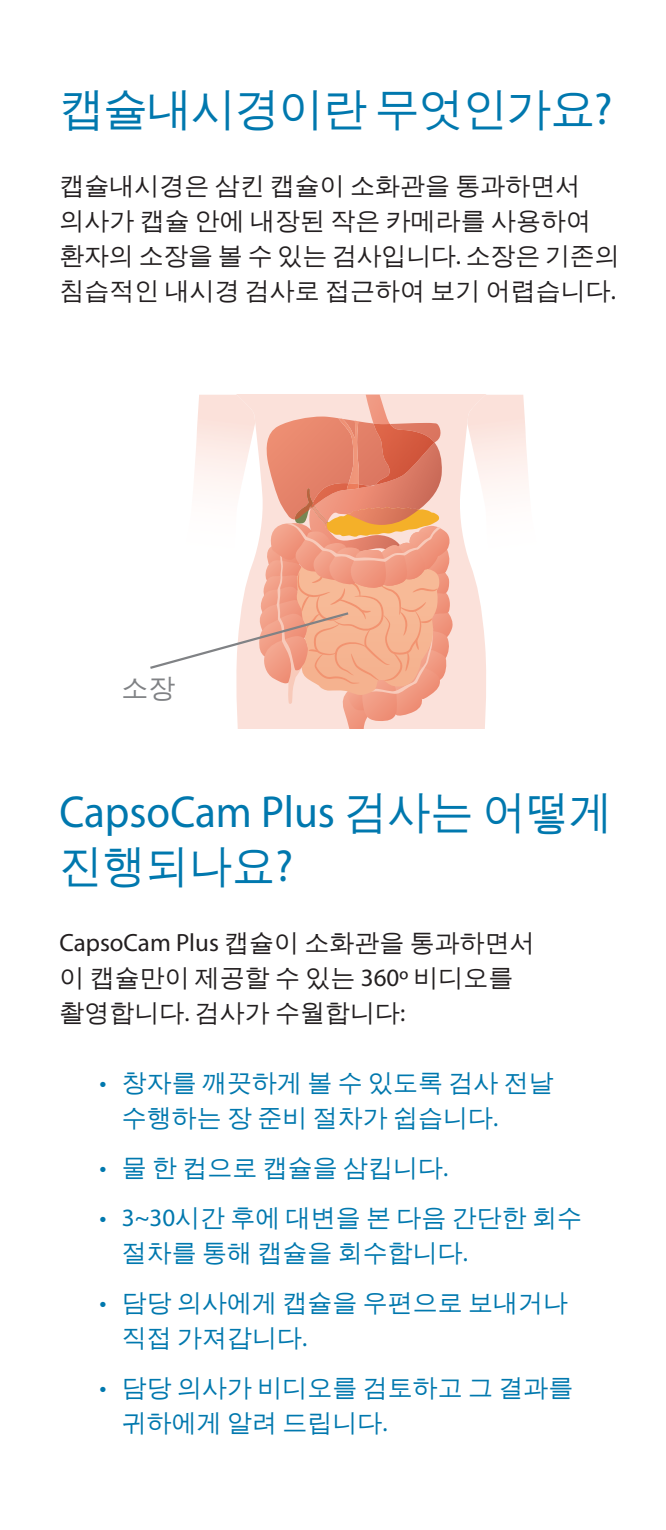
<style>
.page{position:relative;width:666px;height:1530px;background:#fff}
.page>*{position:absolute;margin:0;border:0;box-sizing:border-box;transform-origin:0 0}
.t1{font:45px/54px "Myriad Pro";color:#0078ae;scale:.96 1}
.t2{font:45px "Un Dotum";letter-spacing:-.025em;color:#0078ae}
.t3{font:27px "Un Dotum";color:#808285}
.t4{font:25px/35px "Un Dotum";color:#231f20}
.t5{font:25px/35px "Un Dotum";color:#0078ae}
.s1{font-family:"Myriad Pro"}
.s2{font-family:"Un Dotum"}
</style>
<div class="page">
<img style="left:525px;top:427px;width:4px;height:59px">
<svg style="left:454px;top:395px;width:71px;height:334px"></svg>
<svg style="left:150px;top:395px;width:304px;height:334px"></svg>
<p class="t2" style="left:59px;top:80px;width:555px">캡슐내시경이란 무엇인가요<span class="s1">?</span></p>
<p class="t4" style="left:59px;top:167px;width:562px">캡슐내시경은 삼킨 캡슐이 소화관을 통과하면서 의사가 캡슐 안에 내장된 작은 카메라를 사용하여 환자의 소장을 볼 수 있는 검사입니다<span class="s1">.</span> 소장은 기존의 침습적인 내시경 검사로 접근하여 보기 어렵습니다<span class="s1">.</span></p>
<p class="t3" style="left:121px;top:671px;width:56px">소장</p>
<p class="t1" style="left:59px;top:785px;width:578px">CapsoCam Plus <span class="s2">검사는 어떻게 진행되나요</span>?</p>
<p class="t4" style="left:59px;top:925px;width:477px"><span class="s1">CapsoCam Plus</span> 캡슐이 소화관을 통과하면서 이 캡슐만이 제공할 수 있는 <span class="s1">360º</span> 비디오를 촬영합니다<span class="s1">.</span> 검사가 수월합니다<span class="s1">:</span></p>
<p class="t5" style="left:122px;top:1065px;width:433px;text-indent:-22px"><span class="s1">•</span> 창자를 깨끗하게 볼 수 있도록 검사 전날 수행하는 장 준비 절차가 쉽습니다<span class="s1">.</span></p>
<p class="t5" style="left:99px;top:1150px;width:350px"><span class="s1">•</span> 물 한 컵으로 캡슐을 삼킵니다<span class="s1">.</span></p>
<p class="t5" style="left:122px;top:1200px;width:462px;text-indent:-22px"><span class="s1">• 3~30</span>시간 후에 대변을 본 다음 간단한 회수 절차를 통해 캡슐을 회수합니다<span class="s1">.</span></p>
<p class="t5" style="left:122px;top:1285px;width:448px;text-indent:-22px"><span class="s1">•</span> 담당 의사에게 캡슐을 우편으로 보내거나 직접 가져갑니다<span class="s1">.</span></p>
<p class="t5" style="left:122px;top:1370px;width:453px;text-indent:-22px"><span class="s1">•</span> 담당 의사가 비디오를 검토하고 그 결과를 귀하에게 알려 드립니다<span class="s1">.</span></p>
</div>
